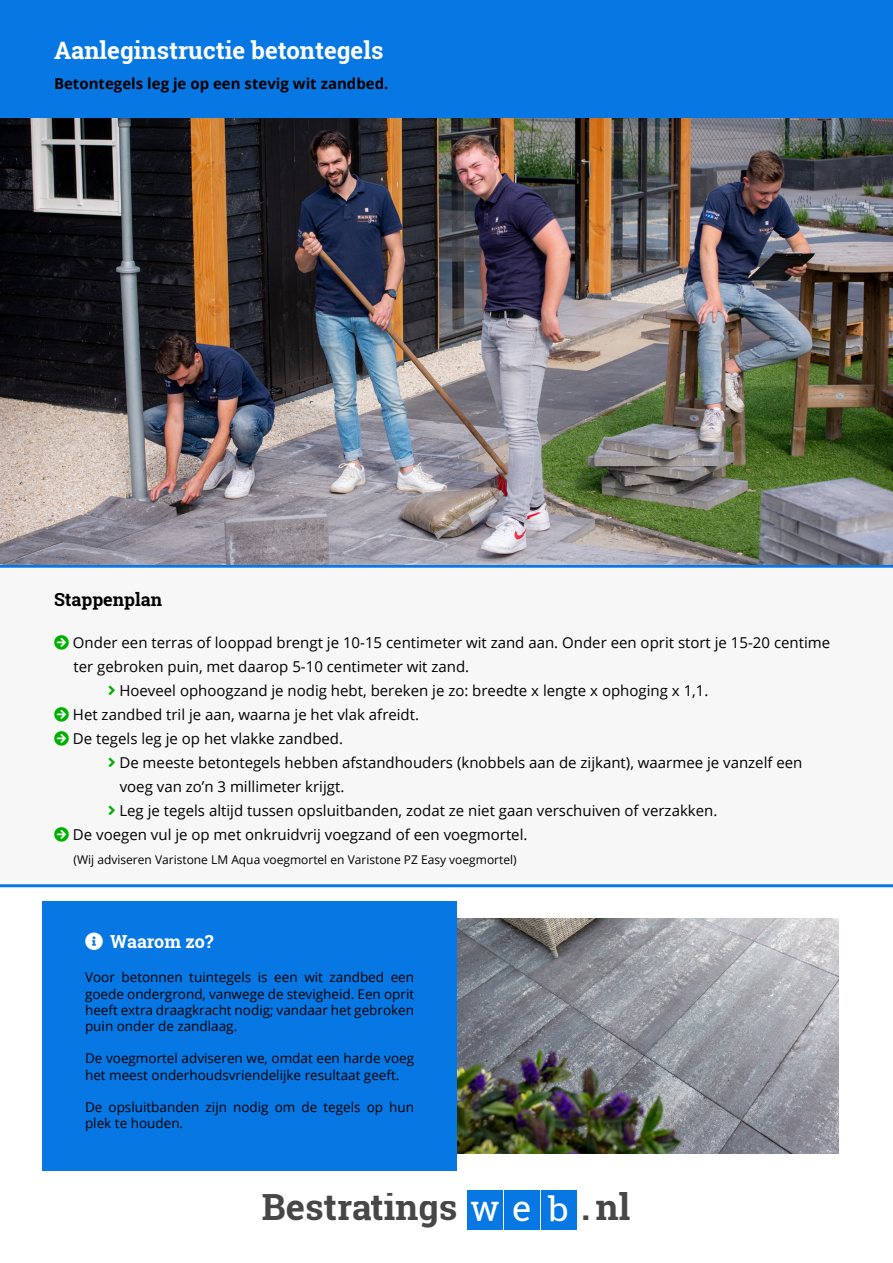
<style>
.page{position:relative;width:893px;height:1263px;background:#fff}
.page>*{position:absolute;margin:0;border:0;box-sizing:border-box;transform-origin:0 0}
.t1{font:700 36.15px "Roboto Slab";color:#474747}
.t2{font:700 24px "Roboto Slab";color:#fff}
.t3{font:700 18px "Roboto Slab";color:#000}
.t4{font:700 18px "Roboto Slab";letter-spacing:-.005em;color:#fff}
.t5{font:15px "Open Sans";color:#000}
.t6{font:700 15px "Open Sans";color:#000}
.t7{font:13.5px/16.2px "Open Sans";color:#000}
.t8{font:12px "Open Sans";color:#000}
.s1{font-weight:400;color:#fff}
.s2{font-weight:400;font-size:32.85px;color:#fff}
</style>
<div class="page">
<div style="left:0;top:0;width:893px;height:118px;background:#0778e3"></div>
<svg style="left:0;top:565px;width:893px;height:322px"></svg>
<div style="left:467px;top:1190px;width:36px;height:40px;background:#0778e3"></div>
<div style="left:504px;top:1190px;width:35px;height:40px;background:#0778e3"></div>
<div style="left:541px;top:1190px;width:35px;height:40px;background:#0778e3"></div>
<img style="left:457px;top:918px;width:382px;height:235px">
<div style="left:43px;top:901px;width:414px;height:270px;background:#0778e3"></div>
<img style="left:0;top:118px;width:893px;height:447px">
<svg style="left:54px;top:635px;width:15px;height:15px"></svg>
<svg style="left:109px;top:686px;width:6px;height:9px"></svg>
<svg style="left:54px;top:707px;width:15px;height:15px"></svg>
<svg style="left:54px;top:731px;width:15px;height:15px"></svg>
<svg style="left:109px;top:758px;width:6px;height:9px"></svg>
<svg style="left:109px;top:806px;width:6px;height:9px"></svg>
<svg style="left:54px;top:827px;width:15px;height:15px"></svg>
<h2 class="t2" style="left:54px;top:34px;width:331px">Aanleginstructie betontegels</h2>
<p class="t6" style="left:54px;top:73px;width:336px">Betontegels leg je op een stevig wit zandbed.</p>
<p class="t3" style="left:54px;top:587px;width:110px">Stappenplan</p>
<p class="t5" style="left:73px;top:632px;width:759px">Onder een terras of looppad brengt je 10-15 centimeter wit zand aan. Onder een oprit stort je 15-20 centime</p>
<p class="t5" style="left:74px;top:656px;width:397px">ter gebroken puin, met daarop 5-10 centimeter wit zand.</p>
<p class="t5" style="left:119px;top:680px;width:591px">Hoeveel ophoogzand je nodig hebt, bereken je zo: breedte x lengte x ophoging x 1,1.</p>
<p class="t5" style="left:73px;top:704px;width:348px">Het zandbed tril je aan, waarna je het vlak afreidt.</p>
<p class="t5" style="left:73px;top:728px;width:272px">De tegels leg je op het vlakke zandbed.</p>
<p class="t5" style="left:119px;top:752px;width:685px">De meeste betontegels hebben afstandhouders (knobbels aan de zijkant), waarmee je vanzelf een</p>
<p class="t5" style="left:120px;top:776px;width:226px">voeg van zo’n 3 millimeter krijgt.</p>
<p class="t5" style="left:119px;top:800px;width:599px">Leg je tegels altijd tussen opsluitbanden, zodat ze niet gaan verschuiven of verzakken.</p>
<p class="t5" style="left:73px;top:824px;width:456px">De voegen vul je op met onkruidvrij voegzand of een voegmortel.</p>
<p class="t8" style="left:73px;top:851px;width:445px">(Wij adviseren Varistone LM Aqua voegmortel en Varistone PZ Easy voegmortel)</p>
<p class="t4" style="left:110px;top:929px;width:105px">Waarom zo?</p>
<p class="t7" style="left:85px;top:969px;width:331px;text-align:justify">Voor betonnen tuintegels is een wit zandbed een goede ondergrond, vanwege de stevigheid. Een oprit heeft extra draagkracht nodig; vandaar het gebroken puin onder de zandlaag.</p>
<p class="t7" style="left:85px;top:1050px;width:331px">De voegmortel adviseren we, omdat een harde voeg het meest onderhoudsvriendelijke resultaat geeft.</p>
<p class="t7" style="left:85px;top:1098px;width:331px">De opsluitbanden zijn nodig om de tegels op hun plek te houden.</p>
<h1 class="t1" style="left:262px;top:1182px;width:370px">Bestratings <span class="s1">w e</span> <span class="s2">b</span> nl</h1>
<h1 class="t1" style="left:581px;top:1182px;width:11px">.</h1>
</div>
